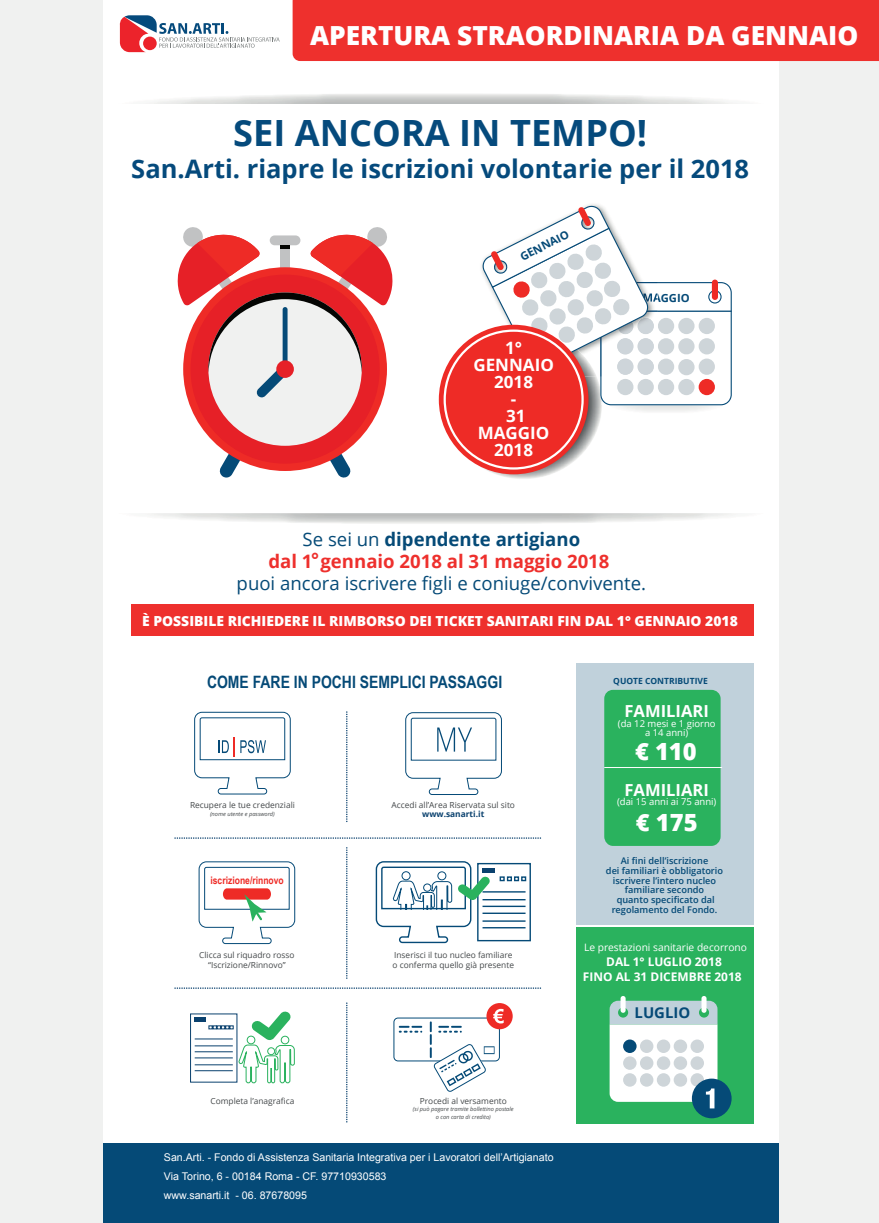
<style>
.page{position:relative;width:879px;height:1223px;background:#fff}
.page>*{position:absolute;margin:0;border:0;box-sizing:border-box;transform-origin:0 0}
.t1{font:700 36.15px "Open Sans";color:#054a7c}
.t2{font:800 26.25px "Open Sans";color:#fff}
.t3{font:700 25.5px "Open Sans";color:#054a7c}
.t4{font:800 23.7px "Open Sans";color:#fff}
.t5{font:700 18.6px/22.3px "Open Sans";color:#ee302d;text-align:center}
.t6{font:18.6px "Open Sans";color:#054a77}
.t7{font:700 17.02px "Arial Narrow";color:#054a77}
.t8{font:700 17.02px/17px "Open Sans";color:#fff;text-align:center}
.t9{font:700 16.58px "Open Sans";color:#fff}
.t10{font:700 14.85px "Open Sans";color:#054a77}
.t11{font:800 13.88px "Open Sans";color:#fff}
.t12{font:700 11.93px/15.2px "Open Sans";color:#fff;text-align:center}
.t13{font:700 11.25px "Open Sans";color:#054a77}
.t14{font:10.65px/19.1px "Arial";color:#fff}
.t15{font:700 10.43px "Arial Narrow";color:#ee2b26}
.t16{font:10.2px "Open Sans";color:#fff}
.t17{font:9.45px/9.4px "Open Sans";color:#fff;text-align:center}
.t18{font:600 9.23px/9.9px "Open Sans";color:#054a77;text-align:center}
.t19{font:700 8.48px "Open Sans";color:#054a77}
.t20{font:8.32px/9.5px "Open Sans";color:#44484a;text-align:center}
.t21{font:700 8.32px "Open Sans";color:#0a416e}
.t22{font:italic 5.7px/7.6px "Open Sans";color:#44484a;text-align:center}
.s1{font-weight:400;color:#054a77}
.s2{color:#054a77}
</style>
<div class="page">
<div style="left:0;top:0;width:878px;height:1222px;background:#f0f1f0"></div>
<div style="left:104px;top:0;width:675px;height:1159px;background:#fff"></div>
<div style="left:292px;top:0;width:586px;height:61px;background:#ee302d"></div>
<div style="left:104px;top:1143px;width:674px;height:79px;background:#054a77"></div>
<svg style="left:119px;top:15px;width:160px;height:37px"></svg>
<svg style="left:174px;top:711px;width:366px;height:412px"></svg>
<svg style="left:219px;top:453px;width:21px;height:24px"></svg>
<svg style="left:330px;top:453px;width:21px;height:25px"></svg>
<div style="left:183px;top:267px;width:204px;height:204px;background:#ee2b26;border-radius:50%"></div>
<div style="left:190px;top:274px;width:189px;height:189px;background:#e62027;border-radius:50%"></div>
<div style="left:208px;top:292px;width:153px;height:154px;background:#f0f1f0;border-radius:50%"></div>
<svg style="left:177px;top:227px;width:216px;height:170px"></svg>
<hr style="left:280px;top:245px;width:10px;height:4px;background:#040503">
<img style="left:456px;top:343px;width:146px;height:136px">
<svg style="left:481px;top:205px;width:250px;height:200px"></svg>
<div style="left:438px;top:325px;width:150px;height:149px;background:#ee2b26;border-radius:50%"></div>
<div style="left:131px;top:604px;width:622px;height:31px;background:#ee302d"></div>
<div style="left:575px;top:927px;width:178px;height:196px;background:#2ab25e"></div>
<div style="left:620px;top:996px;width:5px;height:16px;background:#fff;border-radius:3px"></div>
<div style="left:701px;top:996px;width:5px;height:16px;background:#fff;border-radius:3px"></div>
<div style="left:691px;top:1078px;width:40px;height:40px;background:#054a77;border-radius:50%"></div>
<svg style="left:609px;top:1000px;width:108px;height:108px"></svg>
<div style="left:575px;top:663px;width:178px;height:261px;background:#c0d1db"></div>
<div style="left:604px;top:690px;width:116px;height:156px;background:#2ab25e;border-radius:9px"></div>
<hr style="left:604px;top:767px;width:118px;height:1px;background:#fff">
<h2 class="t2" style="left:310px;top:16px;width:549px">APERTURA STRAORDINARIA DA GENNAIO</h2>
<h1 class="t1" style="left:233px;top:107px;width:415px">SEI ANCORA IN TEMPO!</h1>
<h3 class="t3" style="left:131px;top:151px;width:619px">San.Arti. riapre le iscrizioni volontarie per il 2018</h3>
<h3 class="t13" style="left:517px;top:250px;width:55px;rotate:-27deg">GENNAIO</h3>
<h3 class="t8" style="left:473px;top:339px;width:82px">1°<br>GENNAIO<br>2018<br>-<br>31<br>MAGGIO<br>2018</h3>
<h3 class="t13" style="left:642px;top:289px;width:49px">MAGGIO</h3>
<h3 class="t5" style="left:268px;top:527px;width:342px"><span class="s1">Se sei un</span> <span class="s2">dipendente artigiano<br></span>dal 1 gennaio 2018 al 31 maggio 2018</h3>
<h3 class="t6" style="left:236px;top:571px;width:411px">puoi ancora iscrivere figli e coniuge/convivente.</h3>
<h3 class="t5" style="left:311px;top:547px;width:9px">°</h3>
<h3 class="t11" style="left:142px;top:611px;width:597px">È POSSIBILE RICHIEDERE IL RIMBORSO DEI TICKET SANITARI FIN DAL 1° GENNAIO 2018</h3>
<h3 class="t7" style="left:207px;top:669px;width:297px">COME FARE IN POCHI SEMPLICI PASSAGGI</h3>
<p class="t20" style="left:190px;top:800px;width:106px">Recupera le tue credenziali</p>
<p class="t22" style="left:210px;top:809px;width:66px">(nome utente e password)</p>
<p class="t15" style="left:210px;top:872px;width:75px">iscrizione/rinnovo</p>
<p class="t20" style="left:391px;top:800px;width:125px">Accedi all’Area Riservata sul sito</p>
<p class="t21" style="left:422px;top:808px;width:64px">www.sanarti.it</p>
<p class="t20" style="left:199px;top:950px;width:97px">Clicca sul riquadro rosso “Iscrizione/Rinnovo”</p>
<p class="t20" style="left:392px;top:950px;width:123px;text-align:left">Inserisci il tuo nucleo familiare o conferma quello già presente</p>
<p class="t19" style="left:613px;top:675px;width:96px">QUOTE CONTRIBUTIVE</p>
<h3 class="t9" style="left:624px;top:699px;width:86px">FAMILIARI</h3>
<p class="t17" style="left:617px;top:718px;width:99px">(da 12 mesi e 1 giorno a 14 anni)</p>
<h3 class="t4" style="left:635px;top:733px;width:63px">€ 110</h3>
<h3 class="t9" style="left:624px;top:778px;width:86px">FAMILIARI</h3>
<p class="t17" style="left:617px;top:797px;width:101px">(dai 15 anni ai 75 anni)</p>
<h3 class="t4" style="left:635px;top:804px;width:63px">€ 175</h3>
<p class="t18" style="left:605px;top:855px;width:119px">Ai fini dell’iscrizione<br>dei familiari è obbligatorio iscrivere l’intero nucleo familiare secondo<br>quanto specificato dal regolamento del Fondo.</p>
<p class="t16" style="left:584px;top:940px;width:164px">Le prestazioni sanitarie decorrono</p>
<h3 class="t12" style="left:582px;top:954px;width:160px">DAL 1° LUGLIO 2018<br>FINO AL 31 DICEMBRE 2018</h3>
<h3 class="t10" style="left:634px;top:1002px;width:57px">LUGLIO</h3>
<p class="t20" style="left:210px;top:1095px;width:85px">Completa l’anagrafica</p>
<p class="t20" style="left:420px;top:1095px;width:88px">Procedi al versamento</p>
<p class="t22" style="left:413px;top:1105px;width:102px">(si può pagare tramite bollettino postale o con carta di credito)</p>
<p class="t14" style="left:164px;top:1147px;width:391px">San.Arti. - Fondo di Assistenza Sanitaria Integrativa per i Lavoratori dell’Artigianato<br>Via Torino, 6 - 00184 Roma - CF. 97710930583<br>www.sanarti.it - 06. 87678095</p>
</div>
